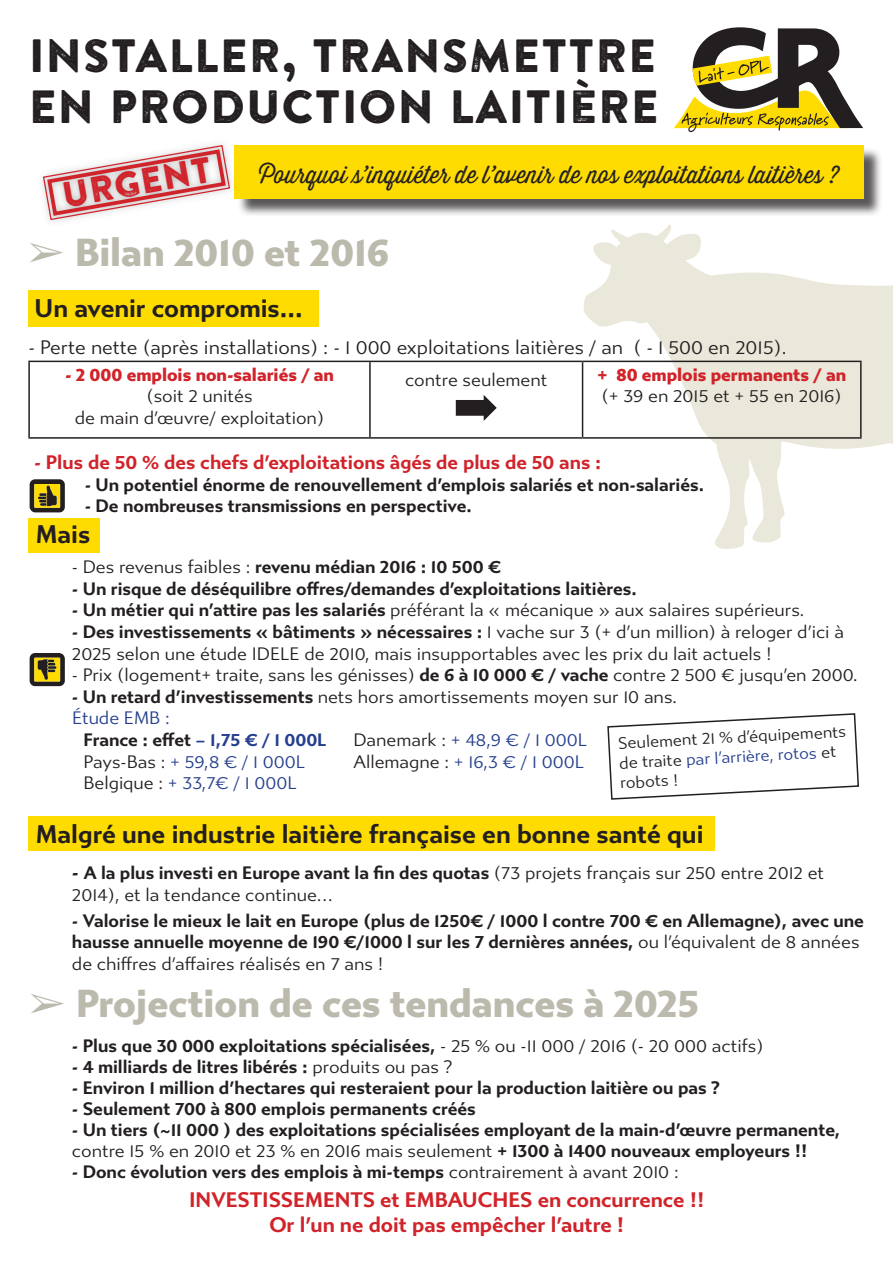
<style>
.page{position:relative;width:893px;height:1263px;background:#fff}
.page>*{position:absolute;margin:0;border:0;box-sizing:border-box;transform-origin:0 0}
.t1{font:46.5px/51px "Brandon Printed One";color:#231f20}
.t2{font:900 39px "Gibbs";color:#bbbaad}
.t3{font:36px "Brandon Printed One";color:#d1232a}
.t4{font:700 25.5px "Gibbs";color:#231f20}
.t5{font:24px "Thirsty Rough Lt One";color:#231f20}
.t6{font:700 21px "Gibbs";color:#d1232a}
.t7{font:19.5px "Gibbs";color:#231f20}
.t8{font:700 19.5px "Gibbs";color:#d1232a}
.t9{font:700 18px/21.6px "Gibbs";color:#231f20}
.t10{font:18px/21.6px "Gibbs";color:#231f20}
.t11{font:18px "Gibbs";color:#253f8e}
.t12{font:900 18px "Gibbs";color:#d1232a}
.t13{font:16.5px/19.8px "Gibbs";color:#231f20}
.s1{font-weight:400}
.s2{font-weight:700}
.s3{color:#253f8e}
.s4{color:#231f20}
.s5{font-weight:700;font-size:19.5px}
</style>
<div class="page">
<svg style="left:583px;top:224px;width:310px;height:325px"></svg>
<div style="left:28px;top:519px;width:72px;height:34px;background:#ffdc01"></div>
<div style="left:28px;top:817px;width:687px;height:34px;background:#ffdc01"></div>
<div style="left:28px;top:290px;width:291px;height:36px;background:#ffdc01"></div>
<svg style="left:674px;top:27px;width:189px;height:105px"></svg>
<div style="left:237px;top:147px;width:646px;height:70px;background:#231f20;opacity:.75"></div>
<div style="left:235px;top:145px;width:629px;height:54px;background:#ffdc01"></div>
<svg style="left:30px;top:479px;width:35px;height:33px"></svg>
<svg style="left:30px;top:653px;width:35px;height:33px"></svg>
<div style="left:35px;top:137px;width:203px;height:91px;background:#fff"></div>
<svg style="left:42px;top:144px;width:189px;height:77px"></svg>
<hr style="left:28px;top:361px;width:342px;height:1px;background:#231f20">
<hr style="left:28px;top:362px;width:2px;height:75px;background:#231f20">
<hr style="left:370px;top:361px;width:213px;height:1px;background:#231f20">
<hr style="left:369px;top:362px;width:2px;height:75px;background:#231f20">
<hr style="left:583px;top:361px;width:279px;height:1px;background:#231f20">
<hr style="left:582px;top:362px;width:1px;height:75px;background:#231f20">
<hr style="left:860px;top:362px;width:2px;height:75px;background:#231f20">
<hr style="left:28px;top:437px;width:342px;height:2px;background:#231f20">
<hr style="left:370px;top:437px;width:213px;height:2px;background:#231f20">
<hr style="left:583px;top:437px;width:279px;height:2px;background:#231f20">
<svg style="left:607px;top:713px;width:252px;height:87px"></svg>
<p class="t1" style="left:28px;top:30px;width:632px">INSTALLER, TRANSMETTRE<br>EN PRODUCTION LAITIèRE</p>
<p class="t5" style="left:259px;top:157px;width:581px">Pourquoi s’inquiéter de l’avenir de nos exploitations laitières ?</p>
<p class="t3" style="left:58px;top:173px;width:153px;rotate:-10deg">URGENT</p>
<p class="t2" style="left:75px;top:229px;width:315px">Bilan 2010 et 2016</p>
<p class="t4" style="left:35px;top:294px;width:270px">Un avenir compromis...</p>
<p class="t7" style="left:28px;top:336px;width:760px">- Perte nette (après installations) : - 1 000 exploitations laitières / an ( - 1 500 en 2015).</p>
<p class="t12" style="left:65px;top:364px;width:271px">- 2 000 emplois non-salariés / an</p>
<p class="t10" style="left:146px;top:386px;width:108px">(soit 2 unités</p>
<p class="t10" style="left:75px;top:407px;width:251px">de main d’œuvre/ exploitation)</p>
<p class="t10" style="left:405px;top:369px;width:144px">contre seulement</p>
<p class="t12" style="left:597px;top:364px;width:250px">+ 80 emplois permanents / an</p>
<p class="t10" style="left:602px;top:386px;width:242px">(+ 39 en 2015 et + 55 en 2016)</p>
<p class="t8" style="left:34px;top:451px;width:569px">- Plus de 50 % des chefs d’exploitations âgés de plus de 50 ans :</p>
<p class="t9" style="left:85px;top:474px;width:621px">- Un potentiel énorme de renouvellement d’emplois salariés et non-salariés.</p>
<p class="t9" style="left:85px;top:496px;width:388px">- De nombreuses transmissions en perspective.</p>
<p class="t4" style="left:36px;top:519px;width:56px">Mais</p>
<p class="t9" style="left:72px;top:556px;width:431px"><span class="s1">- Des revenus faibles :</span> revenu médian 2016 : 10 500 €</p>
<p class="t9" style="left:72px;top:578px;width:566px">- Un risque de déséquilibre offres/demandes d’exploitations laitières.</p>
<p class="t10" style="left:72px;top:600px;width:734px"><span class="s2">- Un métier qui n’attire pas les salariés</span> préférant la « mécanique » aux salaires supérieurs.</p>
<p class="t10" style="left:72px;top:621px;width:774px"><span class="s2">- Des investissements « bâtiments » nécessaires :</span> 1 vache sur 3 (+ d’un million) à reloger d’ici à<br>2025 selon une étude IDELE de 2010, mais insupportables avec les prix du lait actuels !</p>
<p class="t10" style="left:72px;top:664px;width:787px">- Prix (logement+ traite, sans les génisses) <span class="s2">de 6 à 10 000 € / vache</span> contre 2 500 € jusqu’en 2000.</p>
<p class="t10" style="left:72px;top:686px;width:607px"><span class="s2">- Un retard d’investissements</span> nets hors amortissements moyen sur 10 ans.</p>
<p class="t11" style="left:72px;top:708px;width:99px">Étude EMB :</p>
<p class="t9" style="left:83px;top:729px;width:245px">France : effet <span class="s3">– 1,75 € / 1 000L</span></p>
<p class="t11" style="left:353px;top:729px;width:235px"><span class="s4">Danemark :</span> + 48,9 € / 1 000L</p>
<p class="t11" style="left:83px;top:751px;width:223px"><span class="s4">Pays-Bas :</span> + 59,8 € / 1 000L</p>
<p class="t11" style="left:353px;top:751px;width:232px"><span class="s4">Allemagne :</span> + 16,3 € / 1 000L</p>
<p class="t11" style="left:83px;top:773px;width:215px"><span class="s4">Belgique :</span> + 33,7€ / 1 000L</p>
<p class="t4" style="left:36px;top:819px;width:669px">Malgré une industrie laitière française en bonne santé qui</p>
<p class="t10" style="left:72px;top:863px;width:754px"><span class="s5">-</span> <span class="s2">A la plus investi en Europe avant la fin des quotas</span> (73 projets français sur 250 entre 2012 et<br>2014), et la tendance continue…</p>
<p class="t9" style="left:72px;top:910px;width:794px">- Valorise le mieux le lait en Europe (plus de 1250€ / 1000 l contre 700 € en Allemagne), avec une hausse annuelle moyenne de 190 €/1000 l sur les 7 dernières années, <span class="s1">ou l’équivalent de 8 années de chiffres d’affaires réalisés en 7 ans !</span></p>
<p class="t2" style="left:76px;top:980px;width:625px">Projection de ces tendances à 2025</p>
<p class="t9" style="left:72px;top:1035px;width:693px">- Plus que 30 000 exploitations spécialisées, <span class="s1">- 25 % ou -11 000 / 2016 (- 20 000 actifs)</span></p>
<p class="t9" style="left:72px;top:1056px;width:382px">- 4 milliards de litres libérés : <span class="s1">produits ou pas ?</span></p>
<p class="t9" style="left:72px;top:1077px;width:650px">- Environ 1 million d’hectares qui resteraient pour la production laitière ou pas ?</p>
<p class="t9" style="left:72px;top:1098px;width:405px">- Seulement 700 à 800 emplois permanents créés</p>
<p class="t9" style="left:72px;top:1119px;width:770px;line-height:21px">- Un tiers (~11 000 ) des exploitations spécialisées employant de la main-d’œuvre permanente, <span class="s1">contre 15 % en 2010 et 23 % en 2016 mais seulement</span> + 1300 à 1400 nouveaux employeurs !!</p>
<p class="t9" style="left:72px;top:1161px;width:608px">- Donc évolution vers des emplois à mi-temps <span class="s1">contrairement à avant 2010 :</span></p>
<p class="t6" style="left:189px;top:1187px;width:517px">INVESTISSEMENTS et EMBAUCHES en concurrence !!</p>
<p class="t6" style="left:269px;top:1213px;width:357px">Or l’un ne doit pas empêcher l’autre !</p>
<p class="t13" style="left:618px;top:733px;width:230px;rotate:-3deg">Seulement 21 % d’équipements de traite <span class="s3">par l’arrière, rotos</span> et robots !</p>
</div>
